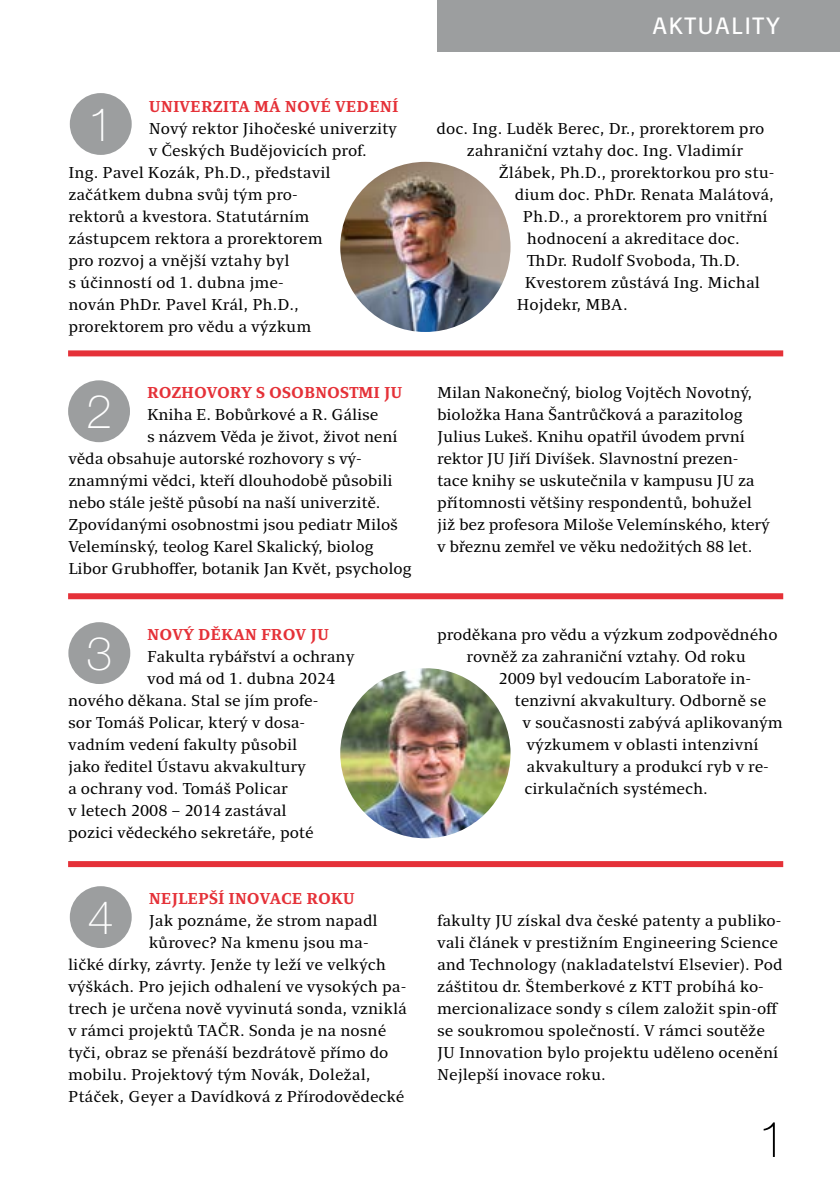
<style>
.page{position:relative;width:840px;height:1191px;background:#fff}
.page>*{position:absolute;margin:0;border:0;box-sizing:border-box;transform-origin:0 0}
.t1{font:100 50px "Helvetica Neue LT Pro";color:#000}
.t2{font:100 46.6px "Helvetica Neue LT Pro";color:#fff}
.t3{font:24px "Clara Sans";letter-spacing:.05em;color:#fff}
.t4{font:16px/22px "Clara Serif";letter-spacing:-.005em;color:#000}
.t5{font:700 16px "Clara Serif";letter-spacing:-.01em;color:#e53138}
</style>
<div class="page">
<div style="left:437px;top:0;width:402px;height:51px;background:#9c9e9f"></div>
<div style="left:70px;top:93px;width:62px;height:62px;background:#9c9e9f;border-radius:50%"></div>
<div style="left:68px;top:622px;width:62px;height:62px;background:#9c9e9f;border-radius:50%"></div>
<div style="left:68px;top:350px;width:714px;height:6px;background:#e53138"></div>
<div style="left:68px;top:593px;width:714px;height:6px;background:#e53138"></div>
<div style="left:68px;top:861px;width:714px;height:6px;background:#e53138"></div>
<div style="left:68px;top:380px;width:62px;height:62px;background:#9c9e9f;border-radius:50%"></div>
<div style="left:70px;top:886px;width:62px;height:62px;background:#9c9e9f;border-radius:50%"></div>
<img style="left:340px;top:162px;width:170px;height:170px;border-radius:85px">
<img style="left:340px;top:668px;width:170px;height:170px;border-radius:85px">
<p class="t5" style="left:149px;top:98px;width:251px">UNIVERZITA MÁ NOVÉ VEDENÍ</p>
<p class="t4" style="left:149px;top:118px;width:250px">Nový rektor Jihočeské univerzity</p>
<p class="t4" style="left:149px;top:140px;width:219px">v Českých Budějovicích prof.</p>
<p class="t4" style="left:68px;top:162px;width:264px">Ing. Pavel Kozák, Ph.D., představil</p>
<p class="t4" style="left:68px;top:184px;width:231px">začátkem dubna svůj tým pro-</p>
<p class="t4" style="left:68px;top:206px;width:242px">rektorů a kvestora. Statutárním</p>
<p class="t4" style="left:68px;top:228px;width:255px">zástupcem rektora a prorektorem</p>
<p class="t4" style="left:68px;top:250px;width:223px">pro rozvoj a vnější vztahy byl</p>
<p class="t4" style="left:68px;top:272px;width:217px">s účinností od 1. dubna jme-</p>
<p class="t4" style="left:68px;top:294px;width:232px">nován PhDr. Pavel Král, Ph.D.,</p>
<p class="t4" style="left:68px;top:316px;width:244px">prorektorem pro vědu a výzkum</p>
<h2 class="t2" style="left:88px;top:96px;width:27px">1</h2>
<p class="t5" style="left:147px;top:384px;width:257px">ROZHOVORY S OSOBNOSTMI JU</p>
<p class="t4" style="left:147px;top:404px;width:233px">Kniha E. Bobůrkové a R. Gálise</p>
<p class="t4" style="left:147px;top:426px;width:252px">s názvem Věda je život, život není</p>
<p class="t4" style="left:68px;top:448px;width:295px">věda obsahuje autorské rozhovory s vý-</p>
<p class="t4" style="left:68px;top:470px;width:325px">znamnými vědci, kteří dlouhodobě působili</p>
<p class="t4" style="left:68px;top:492px;width:313px">nebo stále ještě působí na naší univerzitě.</p>
<p class="t4" style="left:68px;top:514px;width:331px">Zpovídanými osobnostmi jsou pediatr Miloš</p>
<p class="t4" style="left:68px;top:536px;width:307px">Velemínský, teolog Karel Skalický, biolog</p>
<p class="t4" style="left:68px;top:558px;width:345px">Libor Grubhoffer, botanik Jan Květ, psycholog</p>
<h2 class="t2" style="left:86px;top:384px;width:27px">2</h2>
<p class="t5" style="left:147px;top:626px;width:183px">NOVÝ DĚKAN FROV JU</p>
<p class="t4" style="left:147px;top:646px;width:209px">Fakulta rybářství a ochrany</p>
<p class="t4" style="left:147px;top:668px;width:189px">vod má od 1. dubna 2024</p>
<p class="t4" style="left:68px;top:690px;width:252px">nového děkana. Stal se jím profe-</p>
<p class="t4" style="left:68px;top:712px;width:238px">sor Tomáš Policar, který v dosa-</p>
<p class="t4" style="left:68px;top:734px;width:231px">vadním vedení fakulty působil</p>
<p class="t4" style="left:68px;top:756px;width:239px">jako ředitel Ústavu akvakultury</p>
<p class="t4" style="left:68px;top:778px;width:221px">a ochrany vod. Tomáš Policar</p>
<p class="t4" style="left:68px;top:800px;width:220px">v letech 2008 – 2014 zastával</p>
<p class="t4" style="left:68px;top:822px;width:247px">pozici vědeckého sekretáře, poté</p>
<h2 class="t2" style="left:86px;top:625px;width:27px">3</h2>
<p class="t5" style="left:149px;top:890px;width:207px">NEJLEPŠÍ INOVACE ROKU</p>
<p class="t4" style="left:149px;top:910px;width:230px">Jak poznáme, že strom napadl</p>
<p class="t4" style="left:149px;top:932px;width:221px">kůrovec? Na kmenu jsou ma-</p>
<p class="t4" style="left:68px;top:954px;width:319px">ličké dírky, závrty. Jenže ty leží ve velkých</p>
<p class="t4" style="left:68px;top:976px;width:339px">výškách. Pro jejich odhalení ve vysokých pa-</p>
<p class="t4" style="left:68px;top:998px;width:340px">trech je určena nově vyvinutá sonda, vzniklá</p>
<p class="t4" style="left:68px;top:1020px;width:319px">v rámci projektů TAČR. Sonda je na nosné</p>
<p class="t4" style="left:68px;top:1042px;width:322px">tyči, obraz se přenáší bezdrátově přímo do</p>
<p class="t4" style="left:68px;top:1064px;width:304px">mobilu. Projektový tým Novák, Doležal,</p>
<p class="t4" style="left:68px;top:1086px;width:337px">Ptáček, Geyer a Davídková z Přírodovědecké</p>
<h2 class="t2" style="left:88px;top:889px;width:27px">4</h2>
<h3 class="t3" style="left:652px;top:13px;width:129px">AKTUALITY</h3>
<p class="t4" style="left:436px;top:118px;width:329px;text-align:center">doc. Ing. Luděk Berec, Dr., prorektorem pro zahraniční vztahy doc. Ing. Vladimír</p>
<p class="t4" style="left:498px;top:162px;width:277px">Žlábek, Ph.D., prorektorkou pro stu-</p>
<p class="t4" style="left:514px;top:184px;width:260px">dium doc. PhDr. Renata Malátová,</p>
<p class="t4" style="left:522px;top:206px;width:246px">Ph.D., a prorektorem pro vnitřní</p>
<p class="t4" style="left:526px;top:228px;width:214px">hodnocení a akreditace doc.</p>
<p class="t4" style="left:526px;top:250px;width:215px">ThDr. Rudolf Svoboda, Th.D.</p>
<p class="t4" style="left:524px;top:272px;width:236px">Kvestorem zůstává Ing. Michal</p>
<p class="t4" style="left:516px;top:294px;width:112px">Hojdekr, MBA.</p>
<p class="t4" style="left:437px;top:382px;width:334px">Milan Nakonečný, biolog Vojtěch Novotný, bioložka Hana Šantrůčková a parazitolog Julius Lukeš. Knihu opatřil úvodem první rektor JU Jiří Divíšek. Slavnostní prezen&shy;tace knihy se uskutečnila v kampusu JU za přítomnosti většiny respondentů, bohužel již bez profesora Miloše Velemínského, který v březnu zemřel ve věku nedožitých 88 let.</p>
<p class="t4" style="left:437px;top:624px;width:342px">proděkana pro vědu a výzkum zodpovědného</p>
<p class="t4" style="left:466px;top:646px;width:280px">rovněž za zahraniční vztahy. Od roku</p>
<p class="t4" style="left:498px;top:668px;width:254px">2009 byl vedoucím Laboratoře in-</p>
<p class="t4" style="left:514px;top:690px;width:253px">tenzivní akvakultury. Odborně se</p>
<p class="t4" style="left:522px;top:712px;width:262px">v současnosti zabývá aplikovaným</p>
<p class="t4" style="left:526px;top:734px;width:233px">výzkumem v oblasti intenzivní</p>
<p class="t4" style="left:526px;top:756px;width:244px">akvakultury a produkcí ryb v re-</p>
<p class="t4" style="left:524px;top:778px;width:185px">cirkulačních systémech.</p>
<p class="t4" style="left:437px;top:910px;width:347px">fakulty JU získal dva české patenty a publiko&shy;vali článek v prestižním Engineering Science and Technology (nakladatelství Elsevier). Pod záštitou dr. Štemberkové z KTT probíhá ko&shy;mercionalizace sondy s cílem založit spin-off se soukromou společností. V rámci soutěže JU Innovation bylo projektu uděleno ocenění Nejlepší inovace roku.</p>
<h1 class="t1" style="left:757px;top:1109px;width:29px">1</h1>
</div>
